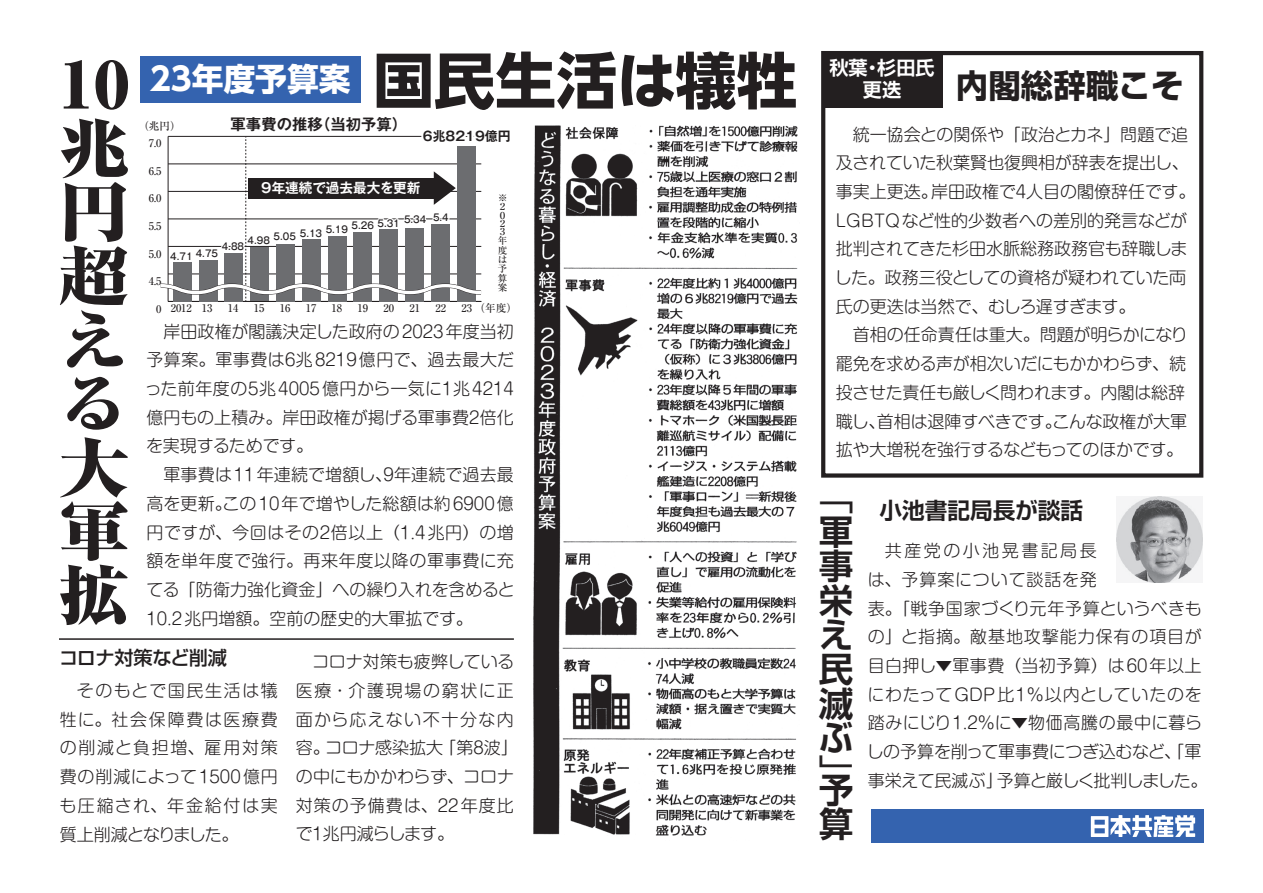
<style>
.page{position:relative;width:1263px;height:893px;background:#fff}
.page>*{position:absolute;margin:0;border:0;box-sizing:border-box;transform-origin:0 0}
.t1{font:800 expanded 63.75px/63.8px "Ryumin Pr 5";color:#231f20;scale:1.11 1}
.t2{font:700 60.9px "UD Shin Go NT Pro";color:#231f20}
.t3{font:700 34.65px/34.5px "Shin Go Pr 5 De";color:#231f20;text-align:justify}
.t4{font:34.65px "Shin Go Pr 5";color:#231f20}
.t5{font:700 32.55px "Shin Go Pr 5";color:#231f20}
.t6{font:700 31.8px "UD Shin Go NT Pro";color:#fff}
.t7{font:700 22.65px "Shin Go Pr 5 De";color:#231f20}
.t8{font:500 19.2px "Shin Go Pr 5";letter-spacing:-.025em;color:#231f20}
.t9{font:700 19.05px "Shin Go Pr 5 De";color:#fff}
.t10{font:300 16.95px/28.7px "Shin M Go Pro";color:#231f20}
.t11{font:300 16.95px/28.7px "Shin M Go Pro";letter-spacing:.025em;color:#231f20}
.t12{font:700 15.3px "Gothic MB101 Pr 5 De";color:#231f20}
.t13{font:700 13.65px "Gothic MB101 Pr 5 De";color:#fff}
.t14{font:700 12.9px "Gothic MB101 Pr 5 De";color:#231f20}
.t15{font:500 10.65px "Ryumin Pr 5";color:#231f20}
.t16{font:500 9.6px "Gothic MB101 Pr 5";color:#231f20;scale:.9 1}
.t17{font:500 9.6px/9px "Ryumin Pr 5";color:#231f20}
</style>
<div class="page">
<div style="left:822px;top:51px;width:120px;height:56px;background:#231f20"></div>
<div style="left:140px;top:56px;width:221px;height:46px;background:#3463af"></div>
<div style="left:870px;top:809px;width:333px;height:33px;background:#3463af"></div>
<div style="left:821px;top:51px;width:382px;height:427px;border:4px solid #231f20"></div>
<svg style="left:1091px;top:815px;width:104px;height:22px"></svg>
<hr style="left:59px;top:638px;width:455px;height:2px;background:#231f20">
<img style="left:533px;top:125px;width:265px;height:711px">
<hr style="left:168px;top:301px;width:313px;height:1px;background:#231f20">
<svg style="left:160px;top:125px;width:380px;height:176px"></svg>
<img style="left:1116px;top:496px;width:86px;height:86px">
<h2 class="t2" style="left:373px;top:31px;width:426px">国民生活は犠牲</h2>
<h1 class="t1" style="left:59px;top:49px;width:65px">10兆円超える大軍拡</h1>
<h3 class="t6" style="left:150px;top:53px;width:202px">23年度予算案</h3>
<p class="t12" style="left:231px;top:112px;width:178px">軍事費の推移（当初予算）</p>
<p class="t15" style="left:138px;top:117px;width:44px">（兆円）</p>
<p class="t14" style="left:423px;top:125px;width:90px">6兆8219億円</p>
<p class="t15" style="left:149px;top:135px;width:14px">7.0</p>
<p class="t15" style="left:149px;top:163px;width:14px">6.5</p>
<p class="t13" style="left:260px;top:177px;width:162px">９年連続で過去最大を更新</p>
<p class="t17" style="left:508px;top:193px;width:11px;rotate:90deg">※</p>
<p class="t17" style="left:498px;top:201px;width:11px">２<br>０<br>２<br>３年度は予算案</p>
<p class="t15" style="left:149px;top:190px;width:14px">6.0</p>
<p class="t16" style="left:248px;top:221px;width:225px">4.98 5.05 5.13 5.19 5.26 5.31 5.34 5.4</p>
<p class="t15" style="left:149px;top:218px;width:14px">5.5</p>
<p class="t16" style="left:222px;top:238px;width:26px">4.88</p>
<p class="t15" style="left:149px;top:245px;width:14px">5.0</p>
<p class="t16" style="left:170px;top:247px;width:55px">4.71 4.75</p>
<p class="t15" style="left:149px;top:273px;width:14px">4.5</p>
<p class="t15" style="left:171px;top:300px;width:43px">2012 13</p>
<p class="t15" style="left:228px;top:300px;width:12px">14</p>
<p class="t15" style="left:254px;top:300px;width:12px">15</p>
<p class="t15" style="left:280px;top:300px;width:12px">16</p>
<p class="t15" style="left:306px;top:300px;width:12px">17</p>
<p class="t15" style="left:332px;top:300px;width:12px">18</p>
<p class="t15" style="left:358px;top:300px;width:12px">19</p>
<p class="t15" style="left:383px;top:300px;width:12px">20</p>
<p class="t15" style="left:409px;top:300px;width:12px">21</p>
<p class="t15" style="left:435px;top:300px;width:12px">22</p>
<p class="t15" style="left:461px;top:299px;width:57px">23 （年度）</p>
<p class="t15" style="left:156px;top:300px;width:7px">0</p>
<p class="t10" style="left:145px;top:315px;width:371px">　岸田政権が閣議決定した政府の 2023年度当初予算案。軍事費は６兆8219億円で、過去最大だった前年度の５兆 4005億円から一気に１兆 4214億円もの上積み。岸田政権が掲げる軍事費２倍化を実現するためです。<br>　軍事費は11年連続で増額し、９年連続で過去最高を更新。この 10年で増やした総額は約 6900億円ですが、今回はその２倍以上（1.4兆円）の増額を単年度で強行。再来年度以降の軍事費に充てる「防衛力強化資金」への繰り入れを含めると<br>10.2兆円増額。空前の歴史的大軍拡です。</p>
<p class="t8" style="left:59px;top:642px;width:169px">コロナ対策など削減</p>
<p class="t10" style="left:59px;top:674px;width:220px;text-align:justify">　そのもとで国民生活は犠牲に。社会保障費は医療費の削減と負担増、雇用対策費の削減によって1500億円も圧縮され、年金給付は実質上削減となりました。</p>
<p class="t10" style="left:296px;top:645px;width:224px">　コロナ対策も疲弊している医療・介護現場の窮状に正面から応えない不十分な内容。コロナ感染拡大「第８波」の中にもかかわらず、コロナ対策の予備費は、22年度比で１兆円減らします。</p>
<p class="t9" style="left:829px;top:52px;width:107px">秋葉・杉田氏</p>
<p class="t9" style="left:863px;top:74px;width:40px">更迭</p>
<h3 class="t5" style="left:956px;top:60px;width:229px">内閣総辞職こそ</h3>
<p class="t10" style="left:835px;top:118px;width:362px">　統一協会との関係や「政治とカネ」問題で追及されていた秋葉賢也復興相が辞表を提出し、事実上更迭。岸田政権で４人目の閣僚辞任です。<br>LGBTQなど性的少数者への差別的発言などが批判されてきた杉田水脈総務政務官も辞職しました。政務三役としての資格が疑われていた両氏の更迭は当然で、むしろ遅すぎます。<br>　首相の任命責任は重大。問題が明らかになり罷免を求める声が相次いだにもかかわらず、続投させた責任も厳しく問われます。内閣は総辞職し、首相は退陣すべきです。こんな政権が大軍拡や大増税を強行するなどもってのほかです。</p>
<h3 class="t4" style="left:819px;top:468px;width:35px">「</h3>
<h3 class="t3" style="left:819px;top:511px;width:36px">軍事栄え民滅ぶ</h3>
<h3 class="t4" style="left:819px;top:744px;width:35px">」</h3>
<h3 class="t3" style="left:819px;top:769px;width:35px">予算</h3>
<h3 class="t7" style="left:879px;top:492px;width:205px">小池書記局長が談話</h3>
<p class="t11" style="left:867px;top:534px;width:342px">　共産党の小池晃書記局長<br>は、予算案について談話を発<br>表。「戦争国家づくり元年予算というべきもの」と指摘。敵基地攻撃能力保有の項目が目白押し▼軍事費（当初予算）は60年以上にわたってGDP比１％以内としていたのを踏みにじり1.2％に▼物価高騰の最中に暮らしの予算を削って軍事費につぎ込むなど、「軍事栄えて民滅ぶ」予算と厳しく批判しました。</p>
</div>
